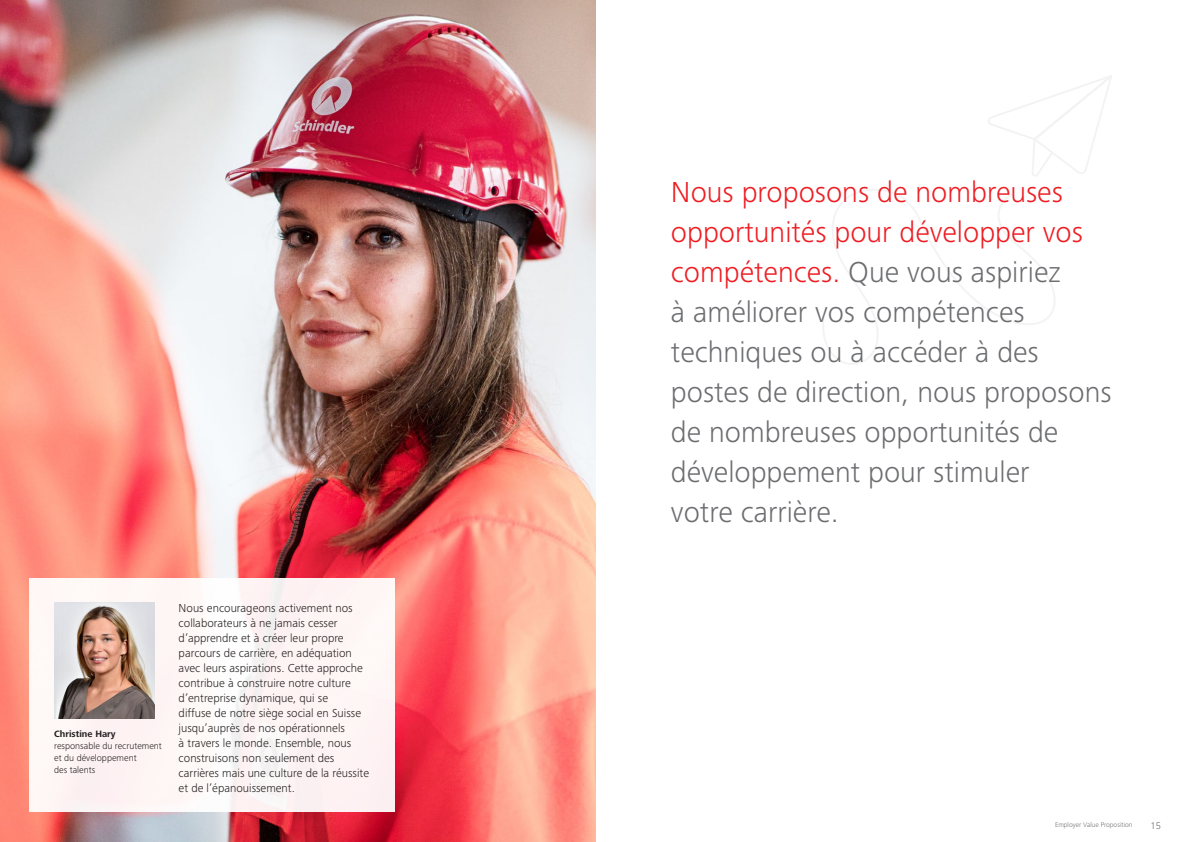
<style>
.page{position:relative;width:1191px;height:842px;background:#fff}
.page>*{position:absolute;margin:0;border:0;box-sizing:border-box;transform-origin:0 0}
.Lead_text_30_40_pt_light_gray{font:300 30px/40px "Frutiger Next LTW1 G";color:#6c6d70}
.Intro_text_15_pt_light_black{font:300 12px/15px "Frutiger Next LTW1 G";color:#231f20}
.t1{font:300 10px "Frutiger Next LTW1 G";color:#6c6d70}
.Text_9_5_pt_light_black{font:300 9.5px/12.2px "Frutiger Next LTW1 G";color:#231f20}
.Text_9_5_pt_bold_black{font:700 9.5px "Frutiger Next LTW1 G";color:#231f20}
.t2{font:300 7px "Frutiger Next LTW1 G";color:#6c6d70}
.s1{color:#ee1d23}
</style>
<div class="page">
<img style="left:0;top:0;width:595px;height:842px">
<svg style="left:823px;top:75px;width:289px;height:290px"></svg>
<div style="left:30px;top:578px;width:365px;height:234px;background:#fef5f5"></div>
<img style="left:54px;top:603px;width:101px;height:116px">
<p class="Text_9_5_pt_bold_black" style="left:54px;top:728px;width:63px">Christine Hary</p>
<p class="Text_9_5_pt_light_black" style="left:54px;top:740px;width:109px">responsable du recrutement et du développement<br>des talents</p>
<p class="Intro_text_15_pt_light_black" style="left:179px;top:600px;width:192px">Nous encourageons activement nos collaborateurs à ne jamais cesser d’apprendre et à créer leur propre parcours de carrière, en adéquation avec leurs aspirations. Cette approche contribue à construire notre culture d’entreprise dynamique, qui se<br>diffuse de notre siège social en Suisse jusqu’auprès de nos opérationnels<br>à travers le monde. Ensemble, nous construisons non seulement des carrières mais une culture de la réussite et de l’épanouissement.</p>
<p class="Lead_text_30_40_pt_light_gray" style="left:671px;top:172px;width:442px"><span class="s1">Nous proposons de nombreuses opportunités pour développer vos compétences.</span> Que vous aspiriez<br>à améliorer vos compétences techniques ou à accéder à des postes de direction, nous proposons de nombreuses opportunités de développement pour stimuler<br>votre carrière.</p>
<p class="t2" style="left:1055px;top:820px;width:79px">Employer Value Proposition</p>
<p class="t1" style="left:1150px;top:820px;width:12px">15</p>
</div>
